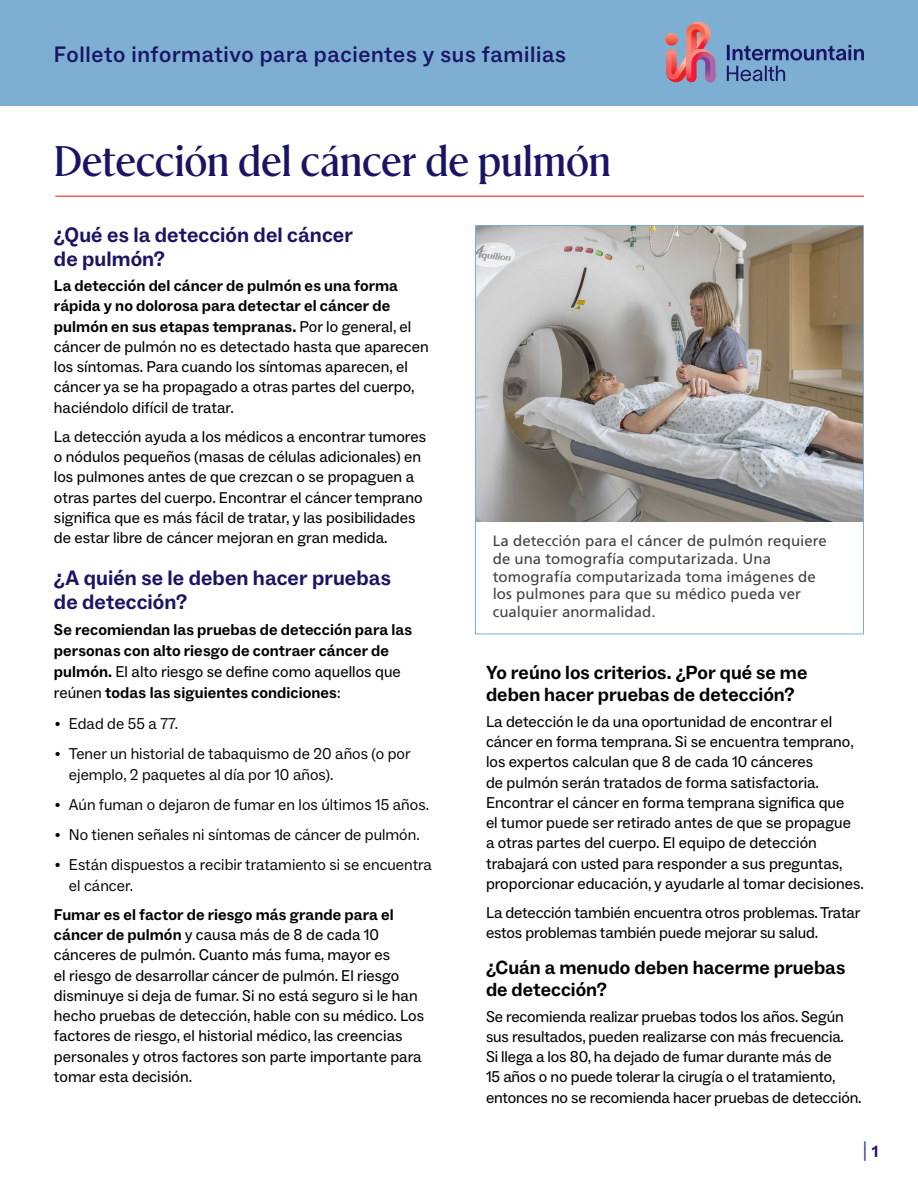
<style>
.page{position:relative;width:918px;height:1188px;background:#fff}
.page>*{position:absolute;margin:0;border:0;box-sizing:border-box;transform-origin:0 0}
.Title__h1{font:500 42.75px "Rector";letter-spacing:-.005em;color:#1b1464}
.t1{font:500 22.5px "ABC Social";letter-spacing:.03em;color:#1b1464}
.Level_1__h2{font:700 21px/24px "ABC Social";letter-spacing:.005em;color:#1b1464}
.t2{font:19.5px "ABC Social";color:#293896}
.Level_2__h3{font:700 19.2px/22.2px "ABC Social";color:#000}
.Main_tight_1{font:15.75px/20.2px "ABC Social";color:#000}
.t3{font:15.75px/21px "ABC Social";color:#000}
.Main__p{font:700 15.75px/21px "ABC Social";letter-spacing:.005em;color:#000}
.t4{font:15px/17.7px "Frutiger LT Std";color:#414042}
.s1{font-weight:700}
.s2{font-weight:400}
.s3{font-family:"Adobe Garamond Pro";font-size:15px}
.s4{font-weight:700;font-size:16.5px;color:#1b1464}
</style>
<div class="page">
<div style="left:0;top:0;width:918px;height:106px;background:#7cafd1"></div>
<svg style="left:727px;top:45px;width:137px;height:36px"></svg>
<svg style="left:665px;top:21px;width:51px;height:61px"></svg>
<hr style="left:55px;top:196px;width:809px;height:1px;background:#f15856">
<hr style="left:475px;top:521px;width:389px;height:1px;background:#7cafd1">
<img style="left:477px;top:227px;width:385px;height:294px">
<h2 class="t1" style="left:54px;top:40px;width:514px">Folleto informativo para pacientes y sus familias</h2>
<p class="Title__h1" style="left:54px;top:131px;width:559px">Detección del cáncer de pulmón</p>
<p class="Level_1__h2" style="left:54px;top:223px;width:300px">¿Qué es la detección del cáncer de pulmón?</p>
<p class="Main_tight_1" style="left:54px;top:276px;width:376px"><span class="s1">La detección del cáncer de pulmón es una forma rápida y no dolorosa para detectar el cáncer de pulmón en sus etapas tempranas.</span> Por lo general, el cáncer de pulmón no es detectado hasta que aparecen los síntomas. Para cuando los síntomas aparecen, el cáncer ya se ha propagado a otras partes del cuerpo, haciéndolo difícil de tratar.</p>
<p class="Main_tight_1" style="left:54px;top:427px;width:374px">La detección ayuda a los médicos a encontrar tumores o nódulos pequeños (masas de células adicionales) en los pulmones antes de que crezcan o se propaguen a otras partes del cuerpo. Encontrar el cáncer temprano significa que es más fácil de tratar, y las posibilidades de estar libre de cáncer mejoran en gran medida.</p>
<p class="Level_1__h2" style="left:54px;top:567px;width:339px">¿A quién se le deben hacer pruebas de detección?</p>
<p class="Main__p" style="left:54px;top:620px;width:360px">Se recomiendan las pruebas de detección para las personas con alto riesgo de contraer cáncer de pulmón. <span class="s2">El alto riesgo se define como aquellos que reúnen</span> todas las siguientes condiciones<span class="s2">:</span></p>
<p class="t3" style="left:55px;top:713px;width:125px"><span class="s3">•</span> Edad de 55 a 77.</p>
<p class="t3" style="left:69px;top:743px;width:343px;text-indent:-14px"><span class="s3">•</span> Tener un historial de tabaquismo de 20 años (o por ejemplo, 2 paquetes al día por 10 años).</p>
<p class="t3" style="left:55px;top:794px;width:376px"><span class="s3">•</span> Aún fuman o dejaron de fumar en los últimos 15 años.</p>
<p class="t3" style="left:55px;top:824px;width:367px"><span class="s3">•</span> No tienen señales ni síntomas de cáncer de pulmón.</p>
<p class="t3" style="left:69px;top:854px;width:364px;text-indent:-14px"><span class="s3">•</span> Están dispuestos a recibir tratamiento si se encuentra el cáncer.</p>
<p class="Main_tight_1" style="left:54px;top:905px;width:372px"><span class="s1">Fumar es el factor de riesgo más grande para el cáncer de pulmón</span> y causa más de 8 de cada 10 cánceres de pulmón. Cuanto más fuma, mayor es<br>el riesgo de desarrollar cáncer de pulmón. El riesgo disminuye si deja de fumar. Si no está seguro si le han hecho pruebas de detección, hable con su médico. Los factores de riesgo, el historial médico, las creencias personales y otros factores son parte importante para tomar esta decisión.</p>
<p class="t4" style="left:493px;top:532px;width:336px">La detección para el cáncer de pulmón requiere de una tomografía computarizada. Una tomografía computarizada toma imágenes de los pulmones para que su médico pueda ver cualquier anormalidad.</p>
<p class="Level_2__h3" style="left:486px;top:662px;width:323px">Yo reúno los criterios. ¿Por qué se me deben hacer pruebas de detección?</p>
<p class="Main_tight_1" style="left:486px;top:712px;width:379px">La detección le da una oportunidad de encontrar el cáncer en forma temprana. Si se encuentra temprano, los expertos calculan que 8 de cada 10 cánceres<br>de pulmón serán tratados de forma satisfactoria.<br>Encontrar el cáncer en forma temprana significa que<br>el tumor puede ser retirado antes de que se propague<br>a otras partes del cuerpo. El equipo de detección trabajará con usted para responder a sus preguntas, proporcionar educación, y ayudarle al tomar decisiones.</p>
<p class="Main_tight_1" style="left:486px;top:903px;width:376px">La detección también encuentra otros problemas. Tratar estos problemas también puede mejorar su salud.</p>
<p class="Level_2__h3" style="left:486px;top:957px;width:361px">¿Cuán a menudo deben hacerme pruebas de detección?</p>
<p class="Main_tight_1" style="left:486px;top:1006px;width:377px">Se recomienda realizar pruebas todos los años. Según sus resultados, pueden realizarse con más frecuencia.<br>Si llega a los 80, ha dejado de fumar durante más de<br>15 años o no puede tolerar la cirugía o el tratamiento, entonces no se recomienda hacer pruebas de detección.</p>
<p class="t2" style="left:863px;top:1138px;width:17px">| <span class="s4">1</span></p>
</div>
